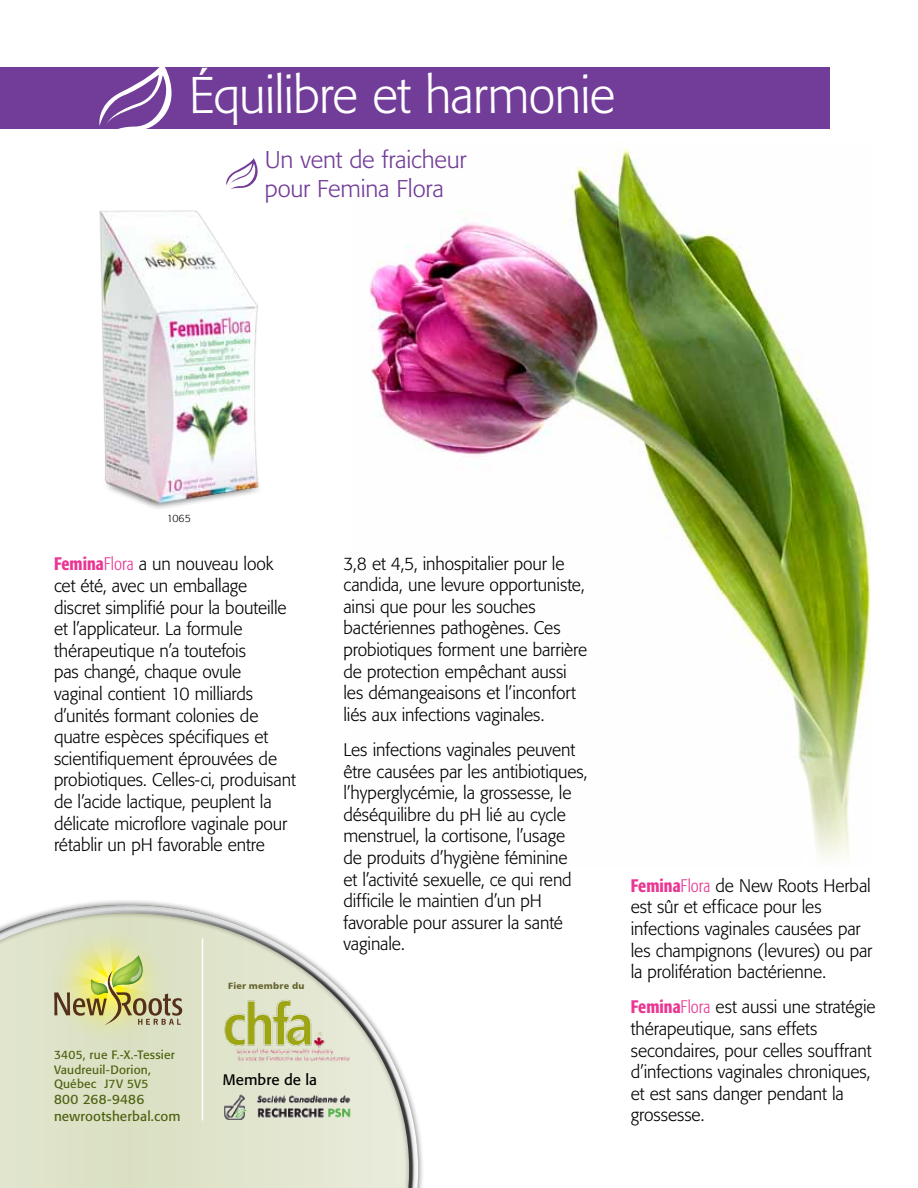
<style>
.page{position:relative;width:918px;height:1188px;background:#fff}
.page>*{position:absolute;margin:0;border:0;box-sizing:border-box;transform-origin:0 0}
.t1{font:300 51px "Formata";letter-spacing:-.015em;color:#fff;scale:.96 1}
.t2{font:300 24px/28.8px "Formata";letter-spacing:-.01em;color:#723d98}
.t3{font:300 18px/21.6px "Formata";letter-spacing:-.005em;color:#000}
.t4{font:15px "Formata";color:#000}
.t5{font:13.5px/16.2px "Formata";letter-spacing:.015em;color:#4d6211}
.t6{font:12px/14.4px "Formata";letter-spacing:.015em;color:#4d6211}
.t7{font:300 10.5px "Formata";color:#000}
.t8{font:9.15px "Humanist 777 BT Black B";letter-spacing:.025em;color:#65632e}
.s1{font-weight:500;font-stretch:condensed;color:#ea3692}
.s2{font-stretch:condensed;color:#ea3692}
</style>
<div class="page">
<div style="left:101px;top:465px;width:163px;height:46px;background:#000;opacity:.75"></div>
<img style="left:370px;top:148px;width:500px;height:712px">
<div style="left:0;top:68px;width:829px;height:61px;background:#723d98"></div>
<svg style="left:96px;top:67px;width:86px;height:62px"></svg>
<img style="left:99px;top:210px;width:164px;height:295px">
<svg style="left:226px;top:158px;width:32px;height:31px"></svg>
<div style="left:0;top:899px;width:424px;height:289px;background:#000;opacity:.5"></div>
<div style="left:0;top:903px;width:414px;height:285px;background:#000;opacity:.75"></div>
<hr style="left:202px;top:938px;width:1px;height:182px;background:#fff">
<svg style="left:46px;top:934px;width:136px;height:106px"></svg>
<img style="left:223px;top:996px;width:129px;height:68px">
<img style="left:223px;top:1094px;width:129px;height:26px">
<h1 class="t1" style="left:189px;top:66px;width:446px">Équilibre et harmonie</h1>
<h2 class="t2" style="left:265px;top:145px;width:203px">Un vent de fraicheur pour Femina Flora</h2>
<p class="t7" style="left:167px;top:512px;width:26px">1065</p>
<p class="t3" style="left:54px;top:554px;width:243px"><span class="s1">Femina</span><span class="s2">Flora</span> a un nouveau look cet été, avec un emballage discret simplifié pour la bouteille et l’applicateur. La formule thérapeutique n’a toutefois<br>pas changé, chaque ovule<br>vaginal contient 10 milliards d’unités formant colonies de quatre espèces spécifiques et scientifiquement éprouvées de probiotiques. Celles-ci, produisant de l’acide lactique, peuplent la délicate microflore vaginale pour rétablir un pH favorable entre</p>
<p class="t3" style="left:343px;top:553px;width:245px">3,8 et 4,5, inhospitalier pour le candida, une levure opportuniste, ainsi que pour les souches bactériennes pathogènes. Ces probiotiques forment une barrière de protection empêchant aussi les démangeaisons et l’inconfort liés aux infections vaginales.</p>
<p class="t3" style="left:343px;top:739px;width:246px">Les infections vaginales peuvent être causées par les antibiotiques, l’hyperglycémie, la grossesse, le déséquilibre du pH lié au cycle menstruel, la cortisone, l’usage de produits d’hygiène féminine<br>et l’activité sexuelle, ce qui rend difficile le maintien d’un pH favorable pour assurer la santé vaginale.</p>
<p class="t6" style="left:54px;top:1048px;width:122px">3405, rue F.-X.-Tessier<br>Vaudreuil-Dorion,<br>Québec J7V 5V5</p>
<p class="t5" style="left:54px;top:1091px;width:128px">800 268-9486 newrootsherbal.com</p>
<p class="t8" style="left:228px;top:980px;width:78px">Fier membre du</p>
<p class="t4" style="left:223px;top:1071px;width:96px">Membre de la</p>
<p class="t3" style="left:631px;top:875px;width:243px"><span class="s1">Femina</span><span class="s2">Flora</span> de New Roots Herbal est sûr et efficace pour les infections vaginales causées par les champignons (levures) ou par la prolifération bactérienne.</p>
<p class="t3" style="left:631px;top:996px;width:246px"><span class="s1">Femina</span><span class="s2">Flora</span> est aussi une stratégie thérapeutique, sans effets secondaires, pour celles souffrant d’infections vaginales chroniques, et est sans danger pendant la grossesse.</p>
</div>
